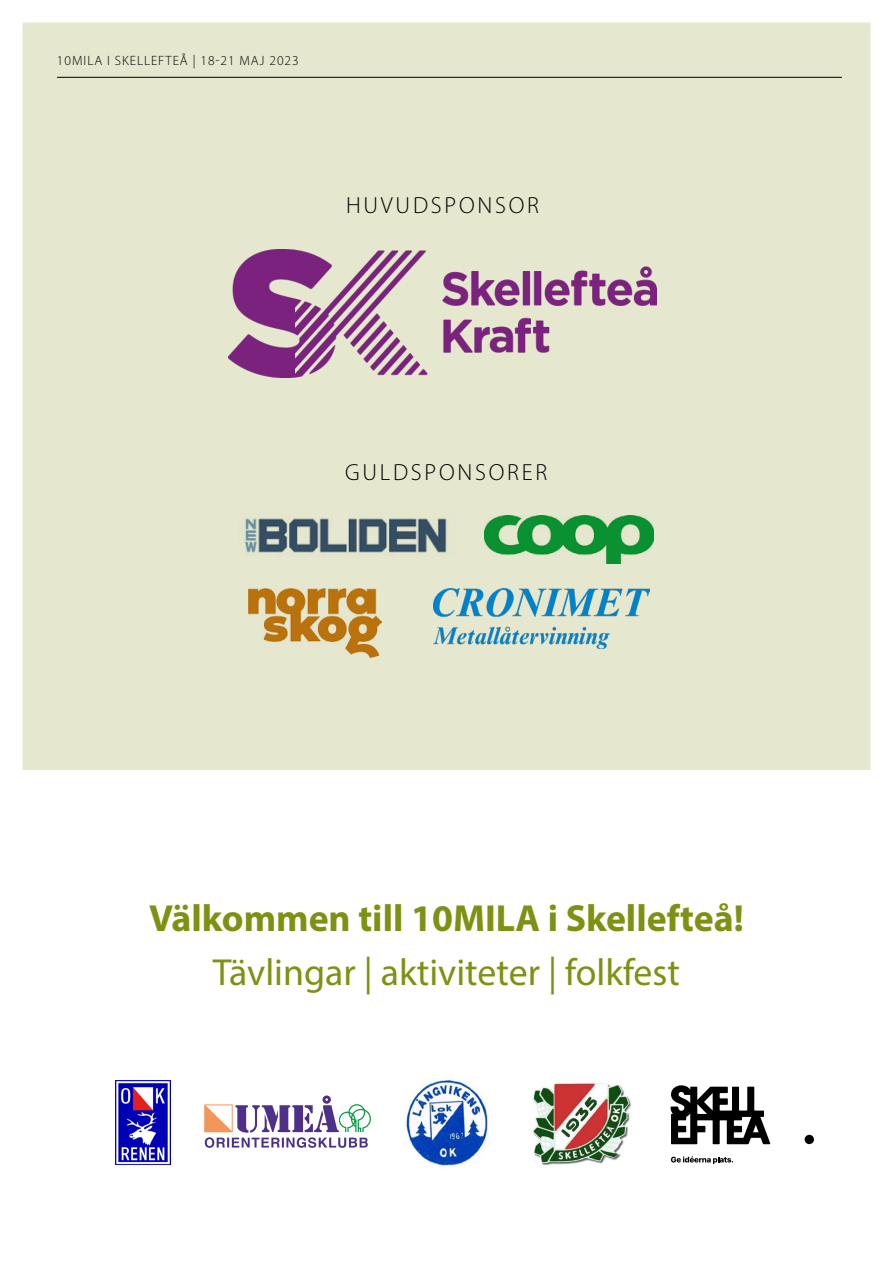
<style>
.page{position:relative;width:893px;height:1263px;background:#fff}
.page>*{position:absolute;margin:0;border:0;box-sizing:border-box;transform-origin:0 0}
.t1{font:700 37.8px "Myriad Pro";color:#7f9112}
.t2{font:37.8px "Myriad Pro";color:#7f9112}
.t3{font:23.4px "Myriad Variable Concept";letter-spacing:.12em;color:#000}
.t4{font:13.5px "Myriad Variable Concept";letter-spacing:.07em;color:#000}
</style>
<div class="page">
<div style="left:0;top:0;width:893px;height:770px;background:#e6e7cf"></div>
<div style="left:0;top:0;width:893px;height:1263px;border:22px solid #fff"></div>
<img style="left:229px;top:250px;width:427px;height:127px">
<img style="left:433px;top:588px;width:216px;height:60px">
<img style="left:249px;top:588px;width:132px;height:69px">
<img style="left:484px;top:515px;width:170px;height:49px">
<img style="left:245px;top:518px;width:202px;height:35px">
<hr style="left:57px;top:77px;width:785px;height:1px;background:#000">
<svg style="left:671px;top:1156px;width:62px;height:8px"></svg>
<div style="left:805px;top:1135px;width:9px;height:9px;background:#000;border-radius:50%"></div>
<svg style="left:671px;top:1085px;width:99px;height:59px"></svg>
<img style="left:532px;top:1082px;width:99px;height:82px">
<img style="left:406px;top:1080px;width:82px;height:86px">
<svg style="left:204px;top:1095px;width:167px;height:53px"></svg>
<img style="left:115px;top:1080px;width:56px;height:84px">
<p class="t4" style="left:57px;top:53px;width:243px">10MILA I SKELLEFTEÅ | 18-21 MAJ 2023</p>
<p class="t3" style="left:346px;top:192px;width:195px">HUVUDSPONSOR</p>
<p class="t3" style="left:345px;top:459px;width:204px">GULDSPONSORER</p>
<p class="t1" style="left:149px;top:893px;width:596px">Välkommen till 10MILA i Skellefteå!</p>
<p class="t2" style="left:213px;top:949px;width:469px">Tävlingar | aktiviteter | folkfest</p>
</div>
